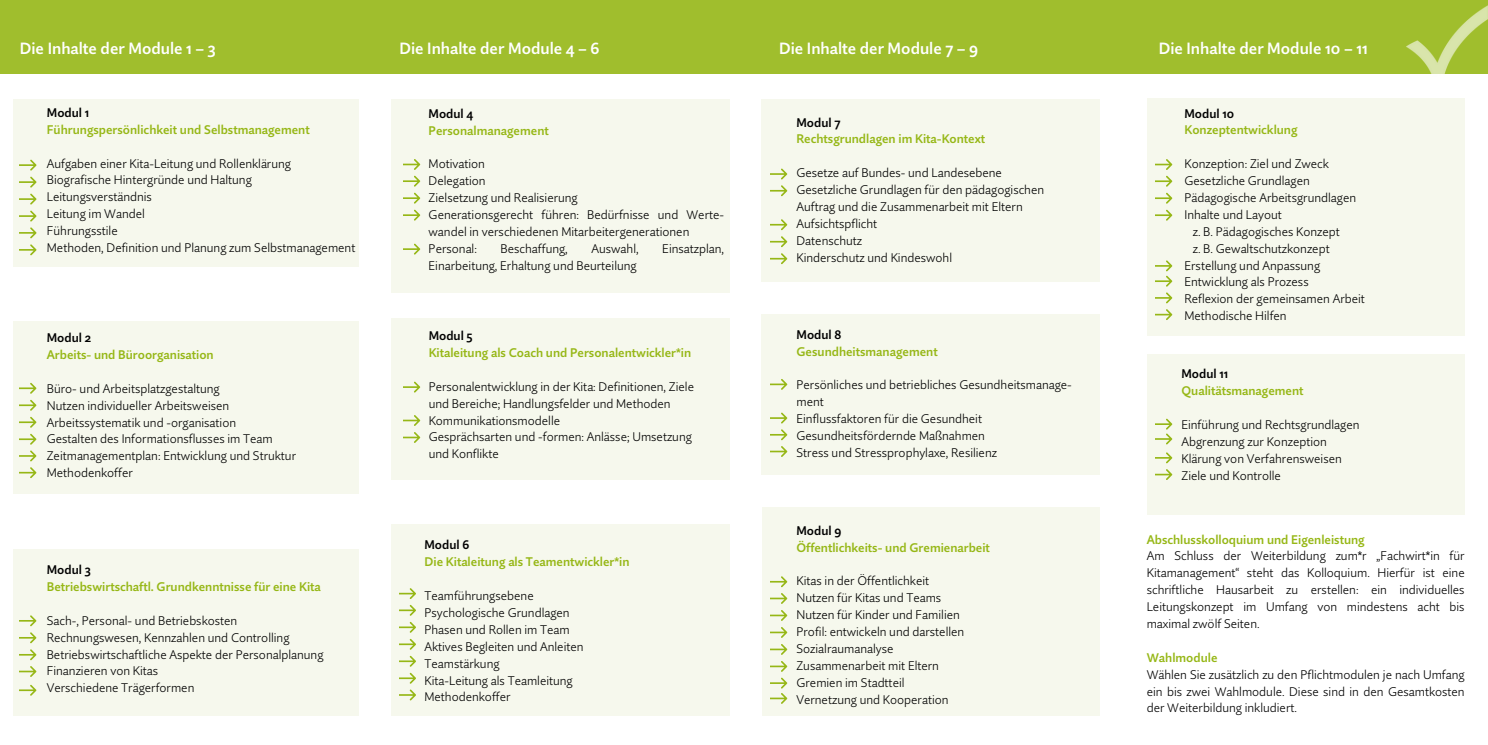
<style>
.page{position:relative;width:1488px;height:745px;background:#fff}
.page>*{position:absolute;margin:0;border:0;box-sizing:border-box;transform-origin:0 0}
.t1{font:600 16.25px "Quire Sans Pro";color:#fff}
.t2{font:300 12.5px/16.9px "Quire Sans Pro";color:#000}
.t3{font:600 12.5px "Quire Sans Pro";color:#96b716}
.t4{font:600 12.5px "Quire Sans Pro";color:#000}
</style>
<div class="page">
<div style="left:0;top:0;width:1488px;height:74px;background:#a0be2d"></div>
<img style="left:1406px;top:5px;width:82px;height:69px">
<div style="left:13px;top:99px;width:346px;height:168px;background:#f6f8ec"></div>
<svg style="left:20px;top:159px;width:17px;height:28px"></svg>
<svg style="left:20px;top:193px;width:17px;height:11px"></svg>
<svg style="left:20px;top:210px;width:17px;height:11px"></svg>
<svg style="left:20px;top:227px;width:17px;height:11px"></svg>
<svg style="left:20px;top:244px;width:17px;height:11px"></svg>
<div style="left:13px;top:321px;width:346px;height:173px;background:#f6f8ec"></div>
<svg style="left:20px;top:383px;width:16px;height:10px"></svg>
<svg style="left:20px;top:399px;width:16px;height:11px"></svg>
<svg style="left:20px;top:416px;width:16px;height:11px"></svg>
<svg style="left:20px;top:433px;width:16px;height:11px"></svg>
<svg style="left:20px;top:450px;width:16px;height:11px"></svg>
<svg style="left:20px;top:467px;width:16px;height:11px"></svg>
<div style="left:13px;top:549px;width:346px;height:166px;background:#f6f8ec"></div>
<svg style="left:20px;top:615px;width:16px;height:11px"></svg>
<svg style="left:20px;top:632px;width:16px;height:11px"></svg>
<svg style="left:20px;top:649px;width:16px;height:27px"></svg>
<svg style="left:20px;top:684px;width:16px;height:11px"></svg>
<div style="left:391px;top:99px;width:339px;height:193px;background:#f6f8ec"></div>
<svg style="left:404px;top:176px;width:16px;height:45px"></svg>
<svg style="left:404px;top:243px;width:16px;height:11px"></svg>
<svg style="left:404px;top:159px;width:16px;height:11px"></svg>
<div style="left:391px;top:318px;width:339px;height:161px;background:#f6f8ec"></div>
<svg style="left:404px;top:415px;width:16px;height:11px"></svg>
<svg style="left:404px;top:432px;width:16px;height:11px"></svg>
<svg style="left:404px;top:381px;width:16px;height:11px"></svg>
<div style="left:391px;top:524px;width:339px;height:191px;background:#f6f8ec"></div>
<svg style="left:399px;top:621px;width:17px;height:11px"></svg>
<svg style="left:399px;top:638px;width:17px;height:11px"></svg>
<svg style="left:399px;top:655px;width:17px;height:11px"></svg>
<svg style="left:399px;top:672px;width:17px;height:11px"></svg>
<svg style="left:399px;top:588px;width:17px;height:27px"></svg>
<svg style="left:399px;top:689px;width:17px;height:11px"></svg>
<div style="left:762px;top:99px;width:338px;height:182px;background:#f6f8ec"></div>
<svg style="left:771px;top:185px;width:16px;height:11px"></svg>
<svg style="left:771px;top:219px;width:16px;height:11px"></svg>
<svg style="left:771px;top:236px;width:16px;height:11px"></svg>
<svg style="left:771px;top:253px;width:16px;height:11px"></svg>
<svg style="left:771px;top:168px;width:16px;height:11px"></svg>
<div style="left:762px;top:314px;width:338px;height:160px;background:#f6f8ec"></div>
<svg style="left:771px;top:446px;width:16px;height:11px"></svg>
<svg style="left:771px;top:412px;width:16px;height:11px"></svg>
<svg style="left:771px;top:379px;width:16px;height:11px"></svg>
<svg style="left:771px;top:429px;width:16px;height:11px"></svg>
<div style="left:762px;top:507px;width:338px;height:208px;background:#f6f8ec"></div>
<svg style="left:771px;top:627px;width:16px;height:10px"></svg>
<svg style="left:771px;top:644px;width:16px;height:10px"></svg>
<svg style="left:771px;top:661px;width:16px;height:10px"></svg>
<svg style="left:771px;top:576px;width:16px;height:44px"></svg>
<svg style="left:771px;top:677px;width:16px;height:26px"></svg>
<div style="left:1147px;top:98px;width:318px;height:237px;background:#f6f8ec"></div>
<svg style="left:1156px;top:176px;width:16px;height:11px"></svg>
<svg style="left:1156px;top:193px;width:16px;height:11px"></svg>
<svg style="left:1156px;top:210px;width:16px;height:11px"></svg>
<svg style="left:1156px;top:159px;width:16px;height:11px"></svg>
<svg style="left:1156px;top:260px;width:16px;height:26px"></svg>
<svg style="left:1156px;top:292px;width:16px;height:11px"></svg>
<svg style="left:1156px;top:309px;width:16px;height:11px"></svg>
<div style="left:1147px;top:354px;width:318px;height:160px;background:#f6f8ec"></div>
<svg style="left:1156px;top:452px;width:16px;height:11px"></svg>
<svg style="left:1156px;top:418px;width:16px;height:26px"></svg>
<svg style="left:1156px;top:469px;width:16px;height:11px"></svg>
<h1 class="t1" style="left:20px;top:38px;width:197px">Die Inhalte der Module 1 – 3</h1>
<p class="t4" style="left:47px;top:104px;width:44px">Modul 1</p>
<p class="t3" style="left:47px;top:121px;width:264px">Führungspersönlichkeit und Selbstmanagement</p>
<p class="t2" style="left:47px;top:154px;width:310px">Aufgaben einer Kita-Leitung und Rollenklärung Biografische Hintergründe und Haltung Leitungsverständnis<br>Leitung im Wandel<br>Führungsstile<br>Methoden, Definition und Planung zum Selbstmanagement</p>
<p class="t4" style="left:47px;top:329px;width:46px">Modul 2</p>
<p class="t3" style="left:47px;top:346px;width:168px">Arbeits- und Büroorganisation</p>
<p class="t2" style="left:47px;top:379px;width:251px">Büro- und Arbeitsplatzgestaltung<br>Nutzen individueller Arbeitsweisen Arbeitssystematik und -organisation<br>Gestalten des Informationsflusses im Team Zeitmanagementplan: Entwicklung und Struktur Methodenkoffer</p>
<p class="t4" style="left:47px;top:561px;width:45px">Modul 3</p>
<p class="t3" style="left:47px;top:578px;width:276px">Betriebswirtschaftl. Grundkenntnisse für eine Kita</p>
<p class="t2" style="left:47px;top:611px;width:278px">Sach-, Personal- und Betriebskosten Rechnungswesen, Kennzahlen und Controlling Betriebswirtschaftliche Aspekte der Personalplanung Finanzieren von Kitas<br>Verschiedene Trägerformen</p>
<h1 class="t1" style="left:399px;top:38px;width:202px">Die Inhalte der Module 4 – 6</h1>
<h1 class="t1" style="left:779px;top:38px;width:201px">Die Inhalte der Module 7 – 9</h1>
<h1 class="t1" style="left:1159px;top:38px;width:211px">Die Inhalte der Module 10 – 11</h1>
<p class="t4" style="left:429px;top:105px;width:46px">Modul 4</p>
<p class="t3" style="left:429px;top:122px;width:122px">Personalmanagement</p>
<p class="t2" style="left:429px;top:155px;width:297px">Motivation<br>Delegation<br>Zielsetzung und Realisierung<br>Generationsgerecht führen: Bedürfnisse und Werte&shy;wandel in verschiedenen Mitarbeitergenerationen<br>Personal:</p>
<p class="t2" style="left:501px;top:240px;width:69px">Beschaffung,</p>
<p class="t2" style="left:591px;top:240px;width:49px">Auswahl,</p>
<p class="t2" style="left:662px;top:240px;width:63px">Einsatzplan,</p>
<p class="t2" style="left:429px;top:256px;width:210px">Einarbeitung, Erhaltung und Beurteilung</p>
<p class="t4" style="left:429px;top:327px;width:46px">Modul 5</p>
<p class="t3" style="left:429px;top:344px;width:264px">Kitaleitung als Coach und Personalentwickler*in</p>
<p class="t2" style="left:429px;top:377px;width:267px">Personalentwicklung in der Kita: Definitionen, Ziele und Bereiche; Handlungsfelder und Methoden Kommunikationsmodelle<br>Gesprächsarten und -formen: Anlässe; Umsetzung und Konflikte</p>
<p class="t4" style="left:424px;top:536px;width:46px">Modul 6</p>
<p class="t3" style="left:424px;top:553px;width:207px">Die Kitaleitung als Teamentwickler*in</p>
<p class="t2" style="left:424px;top:586px;width:161px">Teamführungsebene<br>Psychologische Grundlagen<br>Phasen und Rollen im Team<br>Aktives Begleiten und Anleiten<br>Teamstärkung<br>Kita-Leitung als Teamleitung<br>Methodenkoffer</p>
<p class="t4" style="left:796px;top:114px;width:45px">Modul 7</p>
<p class="t3" style="left:796px;top:131px;width:190px">Rechtsgrundlagen im Kita-Kontext</p>
<p class="t2" style="left:796px;top:164px;width:249px">Gesetze auf Bundes- und Landesebene<br>Gesetzliche Grundlagen für den pädagogischen<br>Auftrag und die Zusammenarbeit mit Eltern<br>Aufsichtspflicht<br>Datenschutz<br>Kinderschutz und Kindeswohl</p>
<p class="t4" style="left:796px;top:326px;width:46px">Modul 8</p>
<p class="t3" style="left:796px;top:343px;width:143px">Gesundheitsmanagement</p>
<p class="t2" style="left:796px;top:376px;width:277px">Persönliches und betriebliches Gesundheitsmanage&shy;ment<br>Einflussfaktoren für die Gesundheit Gesundheitsfördernde Maßnahmen<br>Stress und Stressprophylaxe, Resilienz</p>
<p class="t4" style="left:796px;top:522px;width:46px">Modul 9</p>
<p class="t3" style="left:796px;top:539px;width:195px">Öffentlichkeits- und Gremienarbeit</p>
<p class="t2" style="left:796px;top:572px;width:169px">Kitas in der Öffentlichkeit<br>Nutzen für Kitas und Teams<br>Nutzen für Kinder und Familien<br>Profil: entwickeln und darstellen<br>Sozialraumanalyse<br>Zusammenarbeit mit Eltern<br>Gremien im Stadtteil<br>Vernetzung und Kooperation</p>
<p class="t4" style="left:1184px;top:105px;width:51px">Modul 10</p>
<p class="t3" style="left:1184px;top:122px;width:115px">Konzeptentwicklung</p>
<p class="t2" style="left:1184px;top:155px;width:173px">Konzeption: Ziel und Zweck<br>Gesetzliche Grundlagen<br>Pädagogische Arbeitsgrundlagen<br>Inhalte und Layout</p>
<p class="t2" style="left:1193px;top:222px;width:149px">z. B. Pädagogisches Konzept</p>
<p class="t2" style="left:1193px;top:239px;width:138px">z. B. Gewaltschutzkonzept</p>
<p class="t2" style="left:1184px;top:256px;width:137px">Erstellung und Anpassung</p>
<p class="t2" style="left:1184px;top:273px;width:126px">Entwicklung als Prozess</p>
<p class="t2" style="left:1184px;top:290px;width:182px">Reflexion der gemeinsamen Arbeit</p>
<p class="t2" style="left:1184px;top:307px;width:104px">Methodische Hilfen</p>
<p class="t4" style="left:1181px;top:365px;width:48px">Modul 11</p>
<p class="t3" style="left:1181px;top:382px;width:124px">Qualitätsmanagement</p>
<p class="t2" style="left:1181px;top:416px;width:180px">Einführung und Rechtsgrundlagen<br>Abgrenzung zur Konzeption<br>Klärung von Verfahrensweisen<br>Ziele und Kontrolle</p>
<p class="t3" style="left:1147px;top:530px;width:220px">Abschlusskolloquium und Eigenleistung</p>
<p class="t2" style="left:1147px;top:547px;width:319px;text-align:justify">Am Schluss der Weiterbildung zum*r „Fachwirt*in für Kitamanagement“ steht das Kolloquium. Hierfür ist eine schriftliche Hausarbeit zu erstellen: ein individuelles Leitungskonzept im Umfang von mindestens acht bis maximal zwölf Seiten.</p>
<p class="t3" style="left:1147px;top:649px;width:72px">Wahlmodule</p>
<p class="t2" style="left:1147px;top:665px;width:319px;text-align:justify">Wählen Sie zusätzlich zu den Pflichtmodulen je nach Umfang ein bis zwei Wahlmodule. Diese sind in den Gesamtkosten der Weiterbildung inkludiert.</p>
</div>
